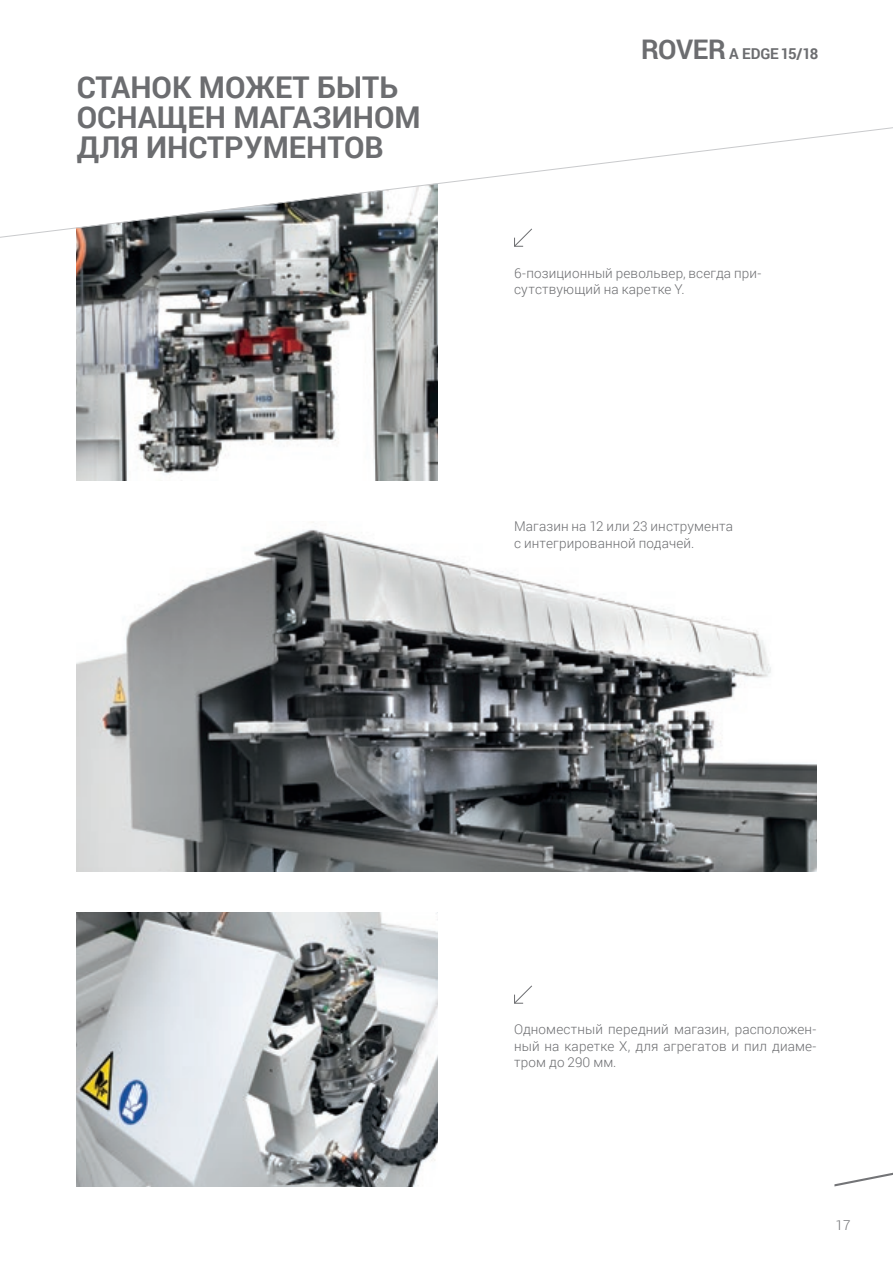
<style>
.page{position:relative;width:893px;height:1263px;background:#fff}
.page>*{position:absolute;margin:0;border:0;box-sizing:border-box;transform-origin:0 0}
.t1{font:700 30px/30px "Roboto";color:#6c6d70}
.t2{font:700 15px "Roboto";letter-spacing:-.01em;color:#6c6d70}
.t3{font:300 13.5px/16.2px "Roboto";letter-spacing:.01em;color:#6c6d70}
.s1{font-size:27px}
</style>
<div class="page">
<svg style="left:834px;top:1172px;width:59px;height:14px"></svg>
<img style="left:77px;top:350px;width:361px;height:131px">
<svg style="left:0;top:127px;width:893px;height:223px"></svg>
<img style="left:77px;top:522px;width:739px;height:349px">
<img style="left:77px;top:912px;width:361px;height:274px">
<svg style="left:513px;top:228px;width:20px;height:19px"></svg>
<svg style="left:514px;top:985px;width:18px;height:19px"></svg>
<p class="t1" style="left:77px;top:71px;width:345px">СТАНОК МОЖЕТ БЫТЬ<br>ОСНАЩЕН МАГАЗИНОМ<br>ДЛЯ ИНСТРУМЕНТОВ</p>
<p class="t2" style="left:641px;top:43px;width:179px"><span class="s1">ROVER</span> A EDGE 15/18</p>
<p class="t3" style="left:514px;top:264px;width:248px">6-позиционный револьвер, всегда при&shy;сутствующий на каретке Y.</p>
<p class="t3" style="left:514px;top:518px;width:220px">Магазин на 12 или 23 инструмента с интегрированной подачей.</p>
<p class="t3" style="left:514px;top:1021px;width:304px;text-align:justify">Одноместный передний магазин, расположен&shy;ный на каретке X, для агрегатов и пил диаме&shy;тром до 290 мм.</p>
<p class="t3" style="left:836px;top:1216px;width:16px">17</p>
</div>
